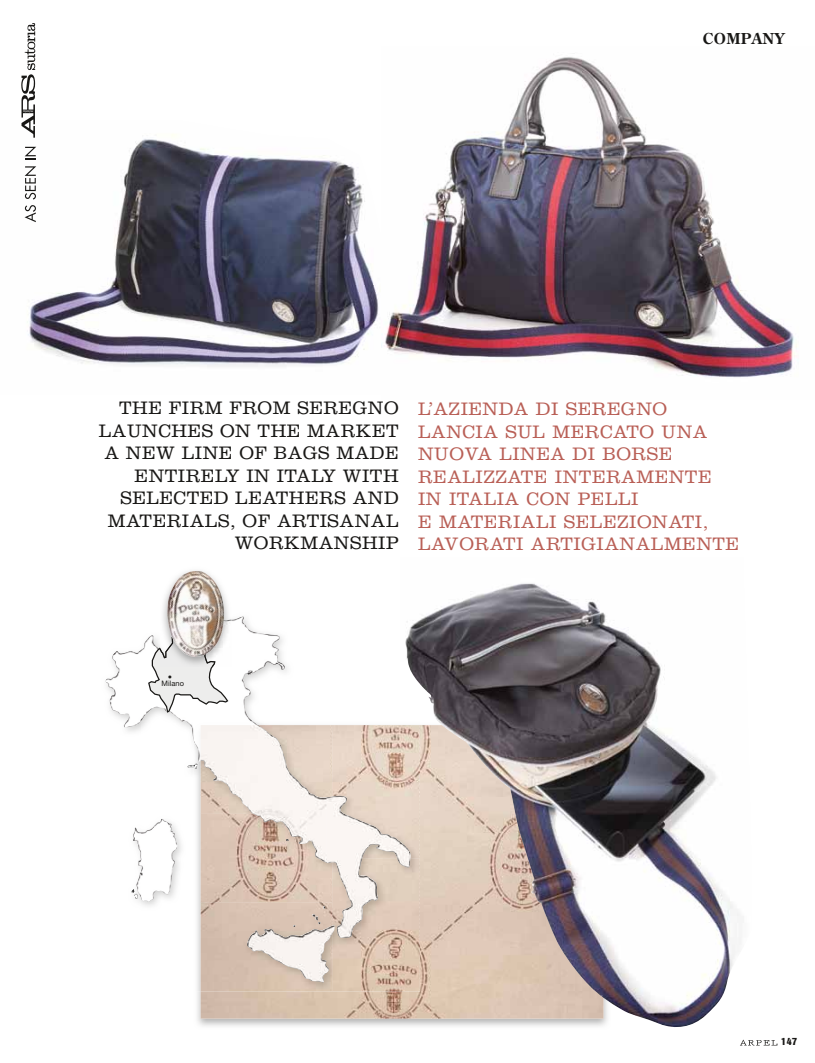
<style>
.page{position:relative;width:815px;height:1063px;background:#fff}
.page>*{position:absolute;margin:0;border:0;box-sizing:border-box;transform-origin:0 0}
.t1{font:300 18.75px/22.5px "Clarendon";letter-spacing:.03em;color:#b95f56}
.t2{font:300 18.75px/22.5px "Clarendon";letter-spacing:.03em;color:#181715;text-align:right}
.t3{font:700 15px "Century Old Style";letter-spacing:.02em;color:#181715}
.t4{font:9px "Helvetica Inserat";color:#181715;scale:1.11 1}
.t5{font:8.75px "Bodoni Poster";color:#181715}
.t6{font:7.5px "Helvetica Neue";color:#181715}
</style>
<div class="page">
<img style="left:197px;top:991px;width:203px;height:35px">
<img style="left:201px;top:991px;width:199px;height:28px">
<img style="left:114px;top:638px;width:34px;height:16px">
<img style="left:105px;top:654px;width:36px;height:249px">
<img style="left:141px;top:711px;width:53px;height:195px">
<img style="left:194px;top:762px;width:7px;height:229px">
<img style="left:201px;top:725px;width:199px;height:266px">
<img style="left:169px;top:617px;width:116px;height:123px">
<img style="left:194px;top:722px;width:64px;height:40px">
<img style="left:201px;top:725px;width:126px;height:85px">
<img style="left:327px;top:796px;width:42px;height:142px">
<img style="left:249px;top:810px;width:78px;height:43px">
<img style="left:369px;top:824px;width:31px;height:78px">
<svg style="left:315px;top:853px;width:12px;height:10px"></svg>
<svg style="left:188px;top:764px;width:9px;height:5px"></svg>
<img style="left:133px;top:819px;width:44px;height:83px">
<svg style="left:132px;top:889px;width:6px;height:10px"></svg>
<img style="left:247px;top:906px;width:87px;height:76px">
<svg style="left:148px;top:635px;width:80px;height:78px"></svg>
<img style="left:400px;top:583px;width:341px;height:444px">
<img style="left:24px;top:134px;width:358px;height:233px">
<img style="left:384px;top:57px;width:413px;height:321px">
<img style="left:163px;top:570px;width:68px;height:61px">
<img style="left:215px;top:620px;width:16px;height:47px">
<img style="left:160px;top:632px;width:55px;height:35px">
<img style="left:167px;top:571px;width:58px;height:87px">
<svg style="left:740px;top:1040px;width:37px;height:5px"></svg>
<svg style="left:25px;top:166px;width:11px;height:56px"></svg>
<svg style="left:25px;top:147px;width:11px;height:13px"></svg>
<svg style="left:21px;top:23px;width:14px;height:115px"></svg>
<p class="t3" style="left:703px;top:29px;width:83px">COMPANY</p>
<p class="t2" style="left:99px;top:396px;width:301px">THE FIRM FROM SEREGNO<br>LAUNCHES ON THE MARKET<br>A NEW LINE OF BAGS MADE<br>ENTIRELY IN ITALY WITH<br>SELECTED LEATHERS AND<br>MATERIALS, OF ARTISANAL<br>WORKMANSHIP</p>
<p class="t1" style="left:418px;top:397px;width:323px">L’AZIENDA DI SEREGNO<br>LANCIA SUL MERCATO UNA<br>NUOVA LINEA DI BORSE<br>REALIZZATE INTERAMENTE<br>IN ITALIA CON PELLI<br>E MATERIALI SELEZIONATI,<br>LAVORATI ARTIGIANALMENTE</p>
<p class="t5" style="left:168px;top:672px;width:6px">•</p>
<p class="t6" style="left:162px;top:679px;width:24px">Milano</p>
<p class="t4" style="left:781px;top:1037px;width:16px">147</p>
</div>
